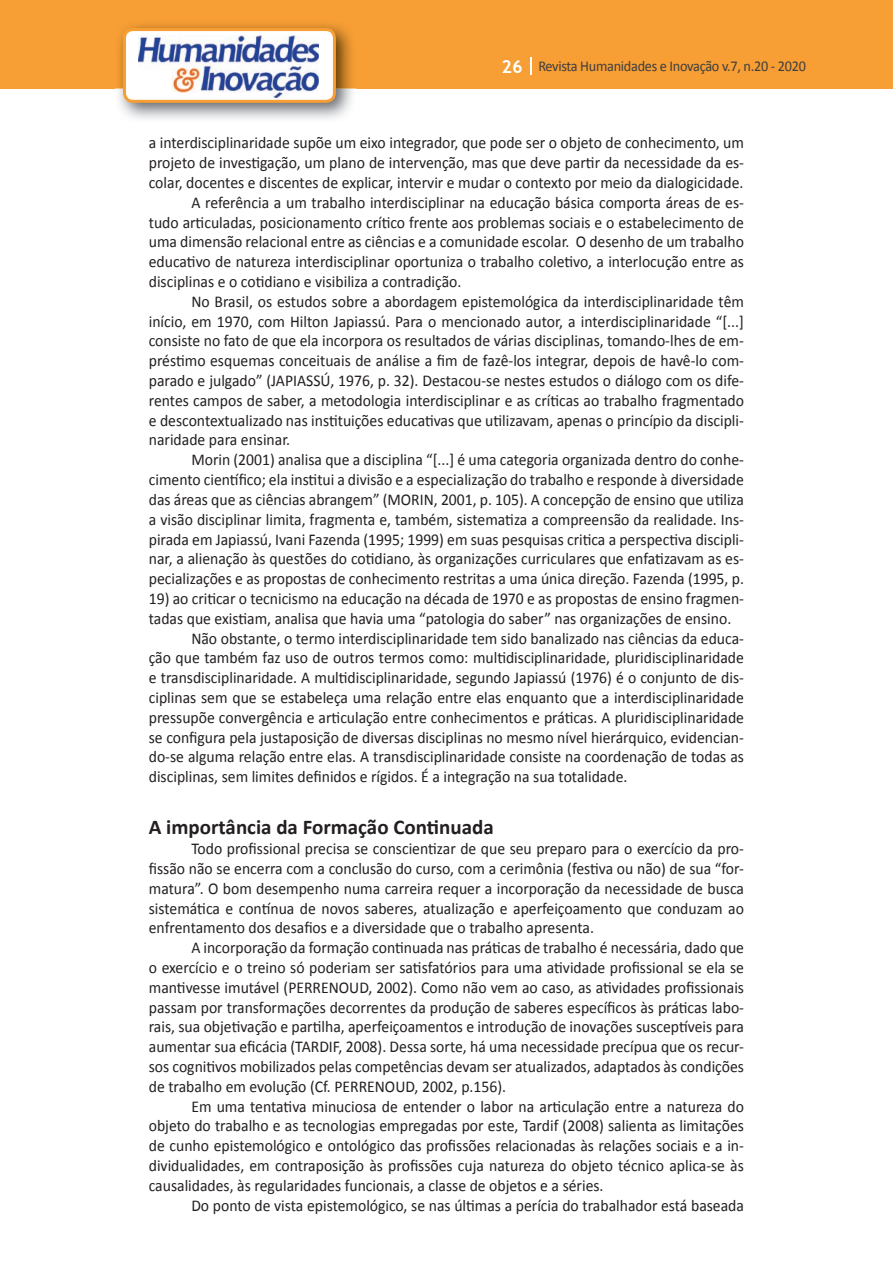
<style>
.page{position:relative;width:893px;height:1263px;background:#fff}
.page>*{position:absolute;margin:0;border:0;box-sizing:border-box;transform-origin:0 0}
.t1{font:700 21px "Calibri";color:#231f20}
.t2{font:16.5px/19.8px "Calibri";color:#231f20;text-align:justify;scale:.95 1}
.t3{font:15px "Calibri";letter-spacing:-.02em;color:#3e3e3f;scale:.95 1}
.s1{font-family:"Trebuchet MS";font-weight:700;font-size:18px;color:#fff}
</style>
<div class="page">
<div style="left:0;top:0;width:893px;height:88px;background:#f79e34"></div>
<svg style="left:530px;top:57px;width:2px;height:18px"></svg>
<img style="left:115px;top:24px;width:241px;height:95px">
<svg style="left:123px;top:28px;width:213px;height:75px"></svg>
<p class="t3" style="left:501px;top:57px;width:322px"><span class="s1">26</span> Revista Humanidades e Inovação v.7, n.20 - 2020</p>
<p class="t2" style="left:149px;top:133px;width:628px">a interdisciplinaridade supõe um eixo integrador, que pode ser o objeto de conhecimento, um</p>
<p class="t2" style="left:149px;top:153px;width:628px">projeto de investigação, um plano de intervenção, mas que deve partir da necessidade da es-</p>
<p class="t2" style="left:149px;top:173px;width:627px">colar, docentes e discentes de explicar, intervir e mudar o contexto por meio da dialogicidade.</p>
<p class="t2" style="left:191px;top:193px;width:583px">A referência a um trabalho interdisciplinar na educação básica comporta áreas de es-</p>
<p class="t2" style="left:149px;top:212px;width:628px">tudo articuladas, posicionamento crítico frente aos problemas sociais e o estabelecimento de</p>
<p class="t2" style="left:149px;top:232px;width:628px">uma dimensão relacional entre as ciências e a comunidade escolar. O desenho de um trabalho</p>
<p class="t2" style="left:149px;top:252px;width:628px">educativo de natureza interdisciplinar oportuniza o trabalho coletivo, a interlocução entre as</p>
<p class="t2" style="left:149px;top:272px;width:330px">disciplinas e o cotidiano e visibiliza a contradição.</p>
<p class="t2" style="left:191px;top:292px;width:583px">No Brasil, os estudos sobre a abordagem epistemológica da interdisciplinaridade têm</p>
<p class="t2" style="left:149px;top:311px;width:628px">início, em 1970, com Hilton Japiassú. Para o mencionado autor, a interdisciplinaridade “[...]</p>
<p class="t2" style="left:149px;top:331px;width:628px">consiste no fato de que ela incorpora os resultados de várias disciplinas, tomando-lhes de em-</p>
<p class="t2" style="left:149px;top:351px;width:628px">préstimo esquemas conceituais de análise a fim de fazê-los integrar, depois de havê-lo com-</p>
<p class="t2" style="left:149px;top:371px;width:628px">parado e julgado” (JAPIASSÚ, 1976, p. 32). Destacou-se nestes estudos o diálogo com os dife-</p>
<p class="t2" style="left:149px;top:391px;width:628px">rentes campos de saber, a metodologia interdisciplinar e as críticas ao trabalho fragmentado</p>
<p class="t2" style="left:149px;top:410px;width:628px">e descontextualizado nas instituições educativas que utilizavam, apenas o princípio da discipli-</p>
<p class="t2" style="left:149px;top:430px;width:150px">naridade para ensinar.</p>
<p class="t2" style="left:191px;top:450px;width:583px">Morin (2001) analisa que a disciplina “[...] é uma categoria organizada dentro do conhe-</p>
<p class="t2" style="left:149px;top:470px;width:628px">cimento científico; ela institui a divisão e a especialização do trabalho e responde à diversidade</p>
<p class="t2" style="left:149px;top:490px;width:628px">das áreas que as ciências abrangem” (MORIN, 2001, p. 105). A concepção de ensino que utiliza</p>
<p class="t2" style="left:149px;top:509px;width:628px">a visão disciplinar limita, fragmenta e, também, sistematiza a compreensão da realidade. Ins-</p>
<p class="t2" style="left:149px;top:529px;width:628px">pirada em Japiassú, Ivani Fazenda (1995; 1999) em suas pesquisas critica a perspectiva discipli-</p>
<p class="t2" style="left:149px;top:549px;width:628px">nar, a alienação às questões do cotidiano, às organizações curriculares que enfatizavam as es-</p>
<p class="t2" style="left:149px;top:569px;width:628px">pecializações e as propostas de conhecimento restritas a uma única direção. Fazenda (1995, p.</p>
<p class="t2" style="left:149px;top:589px;width:628px">19) ao criticar o tecnicismo na educação na década de 1970 e as propostas de ensino fragmen-</p>
<p class="t2" style="left:149px;top:608px;width:615px">tadas que existiam, analisa que havia uma “patologia do saber” nas organizações de ensino.</p>
<p class="t2" style="left:191px;top:628px;width:583px">Não obstante, o termo interdisciplinaridade tem sido banalizado nas ciências da educa-</p>
<p class="t2" style="left:149px;top:648px;width:628px">ção que também faz uso de outros termos como: multidisciplinaridade, pluridisciplinaridade</p>
<p class="t2" style="left:149px;top:668px;width:628px">e transdisciplinaridade. A multidisciplinaridade, segundo Japiassú (1976) é o conjunto de dis-</p>
<p class="t2" style="left:149px;top:688px;width:628px">ciplinas sem que se estabeleça uma relação entre elas enquanto que a interdisciplinaridade</p>
<p class="t2" style="left:149px;top:707px;width:628px">pressupõe convergência e articulação entre conhecimentos e práticas. A pluridisciplinaridade</p>
<p class="t2" style="left:149px;top:727px;width:628px">se configura pela justaposição de diversas disciplinas no mesmo nível hierárquico, evidencian-</p>
<p class="t2" style="left:149px;top:747px;width:628px">do-se alguma relação entre elas. A transdisciplinaridade consiste na coordenação de todas as</p>
<p class="t2" style="left:149px;top:767px;width:505px">disciplinas, sem limites definidos e rígidos. É a integração na sua totalidade.</p>
<p class="t1" style="left:149px;top:814px;width:346px">A importância da Formação Continuada</p>
<p class="t2" style="left:149px;top:839px;width:628px;text-indent:43px">Todo profissional precisa se conscientizar de que seu preparo para o exercício da pro&shy;fissão não se encerra com a conclusão do curso, com a cerimônia (festiva ou não) de sua “for&shy;matura”. O bom desempenho numa carreira requer a incorporação da necessidade de busca sistemática e contínua de novos saberes, atualização e aperfeiçoamento que conduzam ao enfrentamento dos desafios e a diversidade que o trabalho apresenta.</p>
<p class="t2" style="left:149px;top:938px;width:628px;text-indent:43px">A incorporação da formação continuada nas práticas de trabalho é necessária, dado que o exercício e o treino só poderiam ser satisfatórios para uma atividade profissional se ela se mantivesse imutável (PERRENOUD, 2002). Como não vem ao caso, as atividades profissionais passam por transformações decorrentes da produção de saberes específicos às práticas labo&shy;rais, sua objetivação e partilha, aperfeiçoamentos e introdução de inovações susceptíveis para aumentar sua eficácia (TARDIF, 2008). Dessa sorte, há uma necessidade precípua que os recur&shy;sos cognitivos mobilizados pelas competências devam ser atualizados, adaptados às condições de trabalho em evolução (Cf. PERRENOUD, 2002, p.156).</p>
<p class="t2" style="left:149px;top:1096px;width:628px;text-indent:43px">Em uma tentativa minuciosa de entender o labor na articulação entre a natureza do objeto do trabalho e as tecnologias empregadas por este, Tardif (2008) salienta as limitações de cunho epistemológico e ontológico das profissões relacionadas às relações sociais e a in&shy;dividualidades, em contraposição às profissões cuja natureza do objeto técnico aplica-se às causalidades, às regularidades funcionais, a classe de objetos e a séries.</p>
<p class="t2" style="left:191px;top:1195px;width:583px">Do ponto de vista epistemológico, se nas últimas a perícia do trabalhador está baseada</p>
</div>
